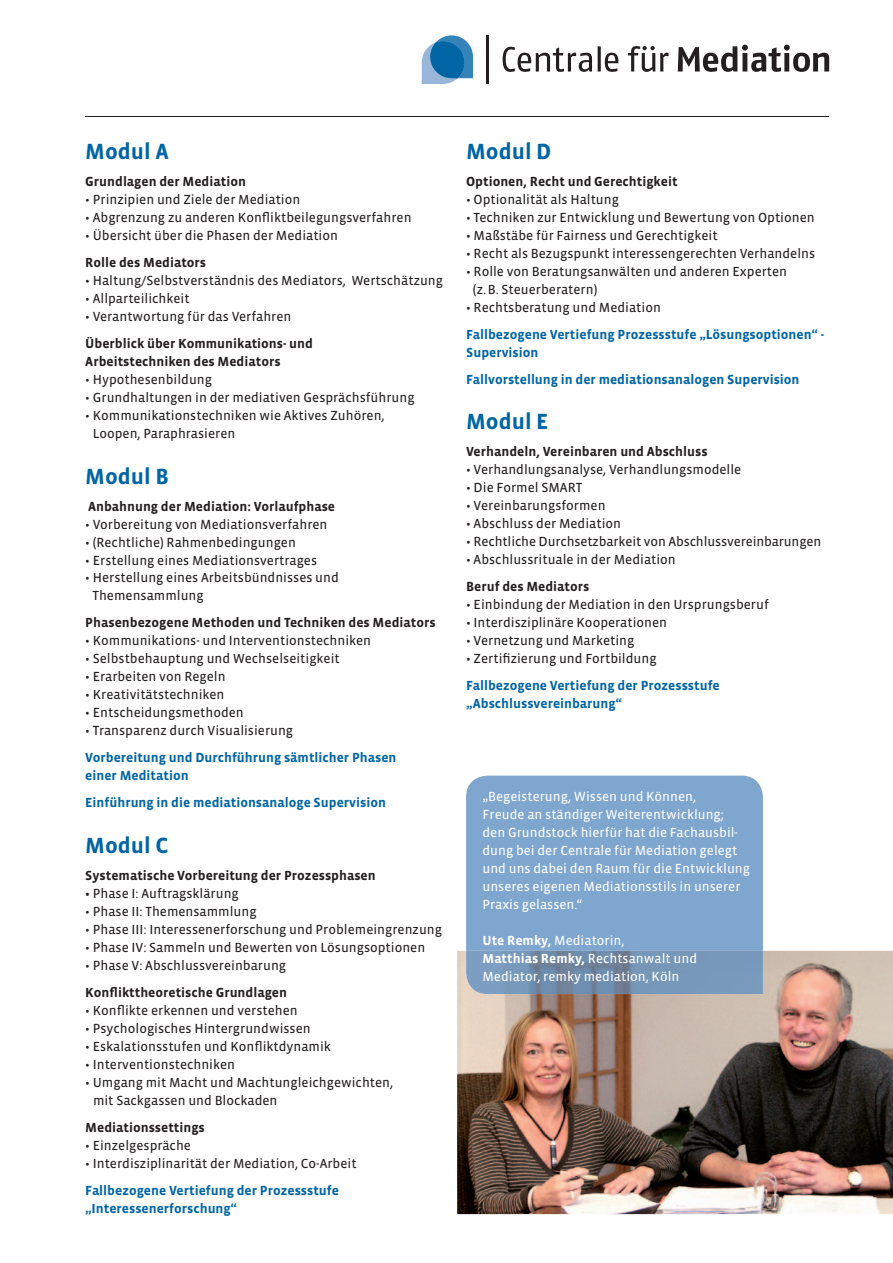
<style>
.page{position:relative;width:893px;height:1263px;background:#fff}
.page>*{position:absolute;margin:0;border:0;box-sizing:border-box;transform-origin:0 0}
.t1{font:700 22.5px "Vista Sans OT";color:#0065a4}
.t2{font:13.5px/18px "Vista Sans OT";color:#231f20}
.t3{font:700 13.5px/18px "Vista Sans OT";color:#231f20}
.t4{font:700 13.5px/18px "Vista Sans OT";color:#0065a4}
.t5{font:13.5px/18px "Vista Sans OT";color:#fff}
.s1{font-weight:700}
</style>
<div class="page">
<hr style="left:85px;top:116px;width:744px;height:1px;background:#231f20">
<img style="left:457px;top:951px;width:436px;height:263px">
<div style="left:466px;top:776px;width:297px;height:175px;background:#7ea6cf"></div>
<img style="left:466px;top:951px;width:297px;height:43px">
<hr style="left:487px;top:35px;width:2px;height:49px;background:#231f20">
<svg style="left:422px;top:35px;width:51px;height:49px"></svg>
<svg style="left:503px;top:45px;width:326px;height:27px"></svg>
<h1 class="t1" style="left:85px;top:140px;width:85px">Modul A</h1>
<p class="t3" style="left:85px;top:173px;width:162px">Grundlagen der Mediation</p>
<p class="t2" style="left:85px;top:191px;width:217px">• Prinzipien und Ziele der Mediation</p>
<p class="t2" style="left:85px;top:209px;width:328px">• Abgrenzung zu anderen Konfliktbeilegungsverfahren</p>
<p class="t2" style="left:85px;top:227px;width:254px">• Übersicht über die Phasen der Mediation</p>
<p class="t3" style="left:85px;top:254px;width:122px">Rolle des Mediators</p>
<p class="t2" style="left:85px;top:272px;width:359px">• Haltung/Selbstverständnis des Mediators, Wertschätzung</p>
<p class="t2" style="left:85px;top:290px;width:106px">• Allparteilichkeit</p>
<p class="t2" style="left:85px;top:308px;width:208px">• Verantwortung für das Verfahren</p>
<p class="t3" style="left:85px;top:335px;width:229px">Überblick über Kommunikations- und<br>Arbeitstechniken des Mediators</p>
<p class="t2" style="left:85px;top:371px;width:128px">• Hypothesenbildung</p>
<p class="t2" style="left:85px;top:389px;width:331px">• Grundhaltungen in der mediativen Gesprächsführung</p>
<p class="t2" style="left:93px;top:407px;width:293px;text-indent:-7px">• Kommunikationstechniken wie Aktives Zuhören,<br>Loopen, Paraphrasieren</p>
<h1 class="t1" style="left:85px;top:464px;width:85px">Modul B</h1>
<p class="t3" style="left:88px;top:497px;width:249px">Anbahnung der Mediation: Vorlaufphase</p>
<p class="t2" style="left:85px;top:515px;width:244px">• Vorbereitung von Mediationsverfahren</p>
<p class="t2" style="left:85px;top:533px;width:212px">• (Rechtliche) Rahmenbedingungen</p>
<p class="t2" style="left:85px;top:551px;width:233px">• Erstellung eines Mediationsvertrages</p>
<p class="t2" style="left:92px;top:569px;width:248px;text-indent:-7px">• Herstellung eines Arbeitsbündnisses und<br>Themensammlung</p>
<p class="t3" style="left:85px;top:614px;width:352px">Phasenbezogene Methoden und Techniken des Mediators</p>
<p class="t2" style="left:85px;top:632px;width:287px">• Kommunikations- und Interventionstechniken</p>
<p class="t2" style="left:85px;top:650px;width:256px">• Selbstbehauptung und Wechselseitigkeit</p>
<p class="t2" style="left:85px;top:668px;width:142px">• Erarbeiten von Regeln</p>
<p class="t2" style="left:85px;top:686px;width:141px">• Kreativitätstechniken</p>
<p class="t2" style="left:85px;top:704px;width:160px">• Entscheidungsmethoden</p>
<p class="t2" style="left:85px;top:722px;width:209px">• Transparenz durch Visualisierung</p>
<p class="t4" style="left:85px;top:749px;width:313px">Vorbereitung und Durchführung sämtlicher Phasen einer Meditation</p>
<p class="t4" style="left:85px;top:794px;width:302px">Einführung in die mediationsanaloge Supervision</p>
<h1 class="t1" style="left:85px;top:833px;width:85px">Modul C</h1>
<p class="t3" style="left:85px;top:866px;width:292px">Systematische Vorbereitung der Prozessphasen</p>
<p class="t2" style="left:85px;top:884px;width:155px"><span class="s1">•</span> Phase I: Auftragsklärung</p>
<p class="t2" style="left:85px;top:902px;width:173px">• Phase II: Themensammlung</p>
<p class="t2" style="left:85px;top:920px;width:358px">• Phase III: Interessenerforschung und Problemeingrenzung</p>
<p class="t2" style="left:85px;top:938px;width:341px">• Phase IV: Sammeln und Bewerten von Lösungsoptionen</p>
<p class="t2" style="left:85px;top:956px;width:202px">• Phase V: Abschlussvereinbarung</p>
<p class="t3" style="left:85px;top:983px;width:203px">Konflikttheoretische Grundlagen</p>
<p class="t2" style="left:85px;top:1001px;width:214px">• Konflikte erkennen und verstehen</p>
<p class="t2" style="left:85px;top:1019px;width:227px">• Psychologisches Hintergrundwissen</p>
<p class="t2" style="left:85px;top:1037px;width:247px">• Eskalationsstufen und Konfliktdynamik</p>
<p class="t2" style="left:85px;top:1055px;width:151px">• Interventionstechniken</p>
<p class="t2" style="left:93px;top:1073px;width:302px;text-indent:-8px">• Umgang mit Macht und Machtungleichgewichten, mit Sackgassen und Blockaden</p>
<p class="t3" style="left:85px;top:1118px;width:121px">Mediationssettings</p>
<p class="t2" style="left:85px;top:1136px;width:107px">• Einzelgespräche</p>
<p class="t2" style="left:85px;top:1154px;width:273px">• Interdisziplinarität der Mediation, Co-Arbeit</p>
<p class="t4" style="left:85px;top:1181px;width:255px">Fallbezogene Vertiefung der Prozessstufe „Interessenerforschung“</p>
<h1 class="t1" style="left:466px;top:140px;width:87px">Modul D</h1>
<p class="t3" style="left:466px;top:173px;width:213px">Optionen, Recht und Gerechtigkeit</p>
<p class="t2" style="left:466px;top:191px;width:154px">• Optionalität als Haltung</p>
<p class="t2" style="left:466px;top:209px;width:350px">• Techniken zur Entwicklung und Bewertung von Optionen</p>
<p class="t2" style="left:466px;top:227px;width:253px">• Maßstäbe für Fairness und Gerechtigkeit</p>
<p class="t2" style="left:466px;top:245px;width:351px">• Recht als Bezugspunkt interessengerechten Verhandelns</p>
<p class="t2" style="left:473px;top:263px;width:316px;text-indent:-7px">• Rolle von Beratungsanwälten und anderen Experten (z. B. Steuerberatern)</p>
<p class="t2" style="left:466px;top:299px;width:196px">• Rechtsberatung und Mediation</p>
<p class="t4" style="left:466px;top:326px;width:360px">Fallbezogene Vertiefung Prozessstufe „Lösungsoptionen“ -<br>Supervision</p>
<p class="t4" style="left:466px;top:371px;width:335px">Fallvorstellung in der mediationsanalogen Supervision</p>
<h1 class="t1" style="left:466px;top:410px;width:84px">Modul E</h1>
<p class="t3" style="left:466px;top:443px;width:243px">Verhandeln, Vereinbaren und Abschluss</p>
<p class="t2" style="left:466px;top:461px;width:277px">• Verhandlungsanalyse, Verhandlungsmodelle</p>
<p class="t2" style="left:466px;top:479px;width:118px">• Die Formel SMART</p>
<p class="t2" style="left:466px;top:497px;width:141px">• Vereinbarungsformen</p>
<p class="t2" style="left:466px;top:515px;width:156px">• Abschluss der Mediation</p>
<p class="t2" style="left:466px;top:533px;width:357px">• Rechtliche Durchsetzbarkeit von Abschlussvereinbarungen</p>
<p class="t2" style="left:466px;top:551px;width:211px">• Abschlussrituale in der Mediation</p>
<p class="t3" style="left:466px;top:578px;width:125px">Beruf des Mediators</p>
<p class="t2" style="left:466px;top:596px;width:304px">• Einbindung der Mediation in den Ursprungsberuf</p>
<p class="t2" style="left:466px;top:614px;width:202px">• Interdisziplinäre Kooperationen</p>
<p class="t2" style="left:466px;top:632px;width:170px">• Vernetzung und Marketing</p>
<p class="t2" style="left:466px;top:650px;width:192px">• Zertifizierung und Fortbildung</p>
<p class="t4" style="left:466px;top:677px;width:255px">Fallbezogene Vertiefung der Prozessstufe „Abschlussvereinbarung“</p>
<p class="t5" style="left:482px;top:788px;width:269px">„Begeisterung, Wissen und Können,<br>Freude an ständiger Weiterentwicklung;<br>den Grundstock hierfür hat die Fachausbil&shy;dung bei der Centrale für Mediation gelegt und uns dabei den Raum für die Entwicklung unseres eigenen Mediationsstils in unserer Praxis gelassen.“</p>
<p class="t5" style="left:482px;top:932px;width:216px"><span class="s1">Ute Remky,</span> Mediatorin,<br><span class="s1">Matthias Remky,</span> Rechtsanwalt und<br>Mediator, remky mediation, Köln</p>
</div>
